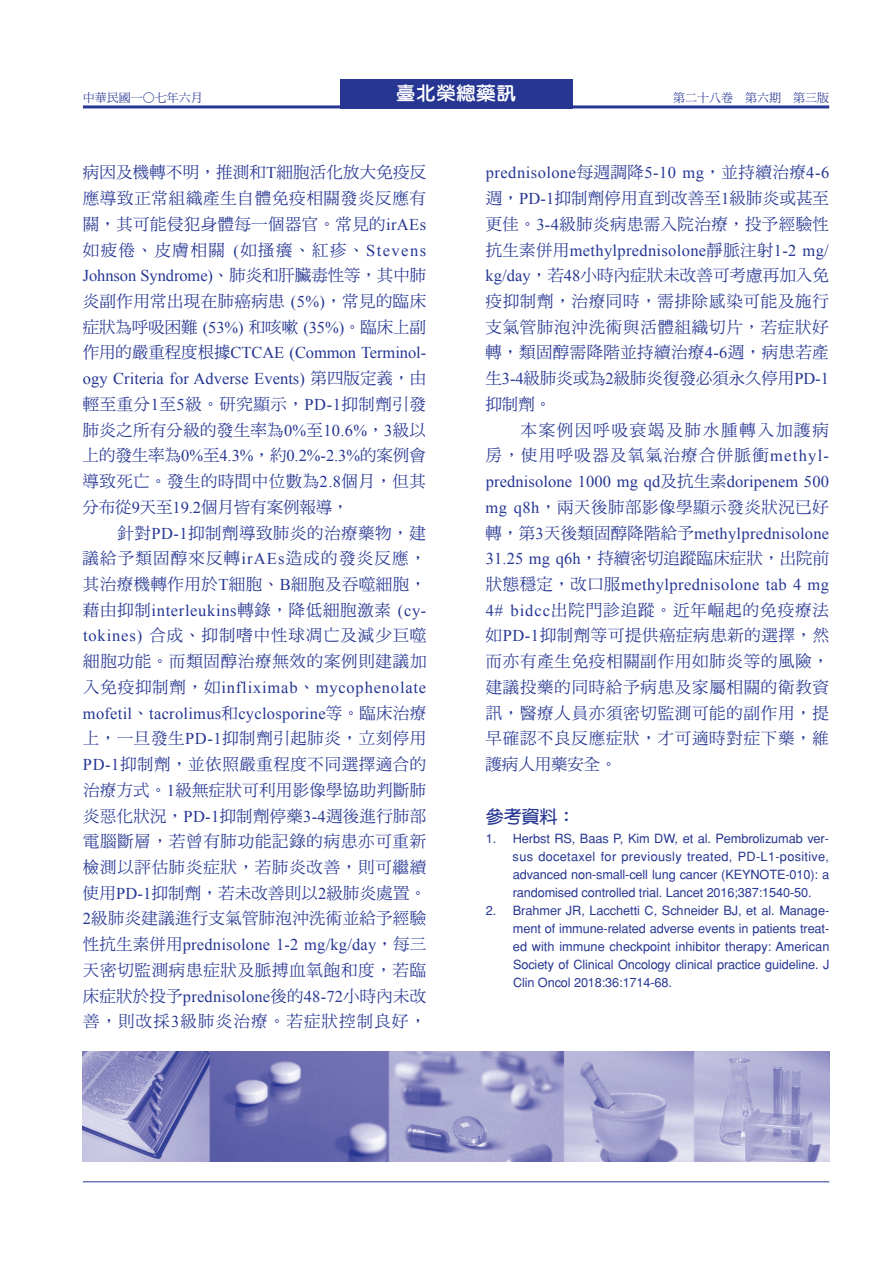
<style>
.page{position:relative;width:893px;height:1263px;background:#fff}
.page>*{position:absolute;margin:0;border:0;box-sizing:border-box;transform-origin:0 0}
.t1{font:18.15px "Yen Round Extra";letter-spacing:.05em;color:#fff;scale:1.05 1}
.t2{font:18px "DF Yuan Std W7";color:#263692}
.t3{font:16.5px/25.7px "DF Ming Std W5";letter-spacing:.035em;color:#263692;text-align:justify}
.t4{font:16.5px/25.7px "Times New Roman";letter-spacing:.015em;color:#263692}
.t5{font:16.5px/25.7px "DF Ming Std W5";letter-spacing:.015em;color:#263692}
.t6{font:16.5px/25.7px "DF Ming Std W5";letter-spacing:.11em;color:#263692;text-align:right}
.t7{font:16.5px "Times New Roman";letter-spacing:-.005em;color:#263692}
.t8{font:16.5px "Times New Roman";letter-spacing:.04em;color:#263692}
.t9{font:16.5px "DF Ming Std W5";letter-spacing:.005em;color:#263692}
.t10{font:16.5px "DF Ming Std W5";letter-spacing:.07em;color:#263692}
.t11{font:12.75px/18px "Helvetica";letter-spacing:-.01em;color:#263692;text-align:justify}
.t12{font:12px "DF Ming Std W5";color:#263692}
.s1{font-family:"Times New Roman"}
.s2{font-family:"DF Ming Std W5"}
</style>
<div class="page">
<hr style="left:83px;top:1181px;width:746px;height:1px;background:#263692">
<hr style="left:83px;top:105px;width:746px;height:3px;background:#263692">
<div style="left:340px;top:79px;width:232px;height:29px;background:#263692"></div>
<img style="left:83px;top:1052px;width:746px;height:109px">
<p class="t12" style="left:83px;top:91px;width:122px">中華民國一○七年六月</p>
<p class="t1" style="left:396px;top:84px;width:115px">臺北榮總藥訊</p>
<p class="t12" style="left:673px;top:91px;width:157px">第二十八卷　第六期　第三版</p>
<p class="t3" style="left:83px;top:159px;width:345px">病因及機轉不明，推測和<span class="s1">T</span>細胞活化放大免疫反應導致正常組織產生自體免疫相關發炎反應有關，其可能侵犯身體每一個器官。常見的<span class="s1">irAEs</span>如疲倦、皮膚相關 <span class="s1">(</span>如搔癢、紅疹、<span class="s1">Stevens</span></p>
<p class="t7" style="left:83px;top:266px;width:345px">Johnson Syndrome)<span class="s2">、肺炎和肝臟毒性等，其中肺</span></p>
<p class="t3" style="left:83px;top:288px;width:345px">炎副作用常出現在肺癌病患 <span class="s1">(5%)</span>，常見的臨床症狀為呼吸困難 <span class="s1">(53%)</span> 和咳嗽 <span class="s1">(35%)</span>。臨床上副</p>
<p class="t4" style="left:83px;top:340px;width:345px"><span class="s2">作用的嚴重程度根據</span>CTCAE (Common Terminol&shy;ogy Criteria for Adverse Events) <span class="s2">第四版定義，由</span></p>
<p class="t3" style="left:83px;top:391px;width:345px">輕至重分<span class="s1">1</span>至<span class="s1">5</span>級。研究顯示，<span class="s1">PD-1</span>抑制劑引發肺炎之所有分級的發生率為<span class="s1">0%</span>至<span class="s1">10.6%</span>，<span class="s1">3</span>級以</p>
<p class="t4" style="left:83px;top:443px;width:345px"><span class="s2">上的發生率為</span>0%<span class="s2">至</span>4.3%<span class="s2">，約</span>0.2%-2.3%<span class="s2">的案例會</span></p>
<p class="t3" style="left:82px;top:468px;width:345px">導致死亡。發生的時間中位數為<span class="s1">2.8</span>個月，但其分布從<span class="s1">9</span>天至<span class="s1">19.2</span>個月皆有案例報導，</p>
<p class="t3" style="left:82px;top:519px;width:345px;text-indent:35px">針對<span class="s1">PD-1</span>抑制劑導致肺炎的治療藥物，建議給予類固醇來反轉<span class="s1">irAEs</span>造成的發炎反應，其治療機轉作用於<span class="s1">T</span>細胞、<span class="s1">B</span>細胞及吞噬細胞，</p>
<p class="t8" style="left:83px;top:601px;width:345px"><span class="s2">藉由抑制</span>interleukins<span class="s2">轉錄，降低細胞激素</span> (cy-</p>
<p class="t3" style="left:83px;top:622px;width:345px"><span class="s1">tokines)</span> 合成、抑制嗜中性球凋亡及減少巨噬細胞功能。而類固醇治療無效的案例則建議加</p>
<p class="t4" style="left:83px;top:674px;width:345px"><span class="s2">入免疫抑制劑，如</span>infliximab<span class="s2">、</span>mycophenolate mofetil<span class="s2">、</span>tacrolimus<span class="s2">和</span>cyclosporine<span class="s2">等。臨床治療</span></p>
<p class="t3" style="left:83px;top:725px;width:345px">上，一旦發生<span class="s1">PD-1</span>抑制劑引起肺炎，立刻停用<span class="s1">PD-1</span>抑制劑，並依照嚴重程度不同選擇適合的治療方式。<span class="s1">1</span>級無症狀可利用影像學協助判斷肺炎惡化狀況，<span class="s1">PD-1</span>抑制劑停藥<span class="s1">3-4</span>週後進行肺部電腦斷層，若曾有肺功能記錄的病患亦可重新檢測以評估肺炎症狀，若肺炎改善，則可繼續使用<span class="s1">PD-1</span>抑制劑，若未改善則以<span class="s1">2</span>級肺炎處置。<span class="s1">2</span>級肺炎建議進行支氣管肺泡沖洗術並給予經驗</p>
<p class="t4" style="left:83px;top:931px;width:345px"><span class="s2">性抗生素併用</span>prednisolone 1-2 mg/kg/day<span class="s2">，每三</span></p>
<p class="t3" style="left:83px;top:957px;width:345px">天密切監測病患症狀及脈搏血氧飽和度，若臨</p>
<p class="t4" style="left:83px;top:983px;width:345px"><span class="s2">床症狀於投予</span>prednisolone<span class="s2">後的</span>48-72<span class="s2">小時內未改</span></p>
<p class="t10" style="left:83px;top:1012px;width:345px">善，則改採<span class="s1">3</span>級肺炎治療。若症狀控制良好，</p>
<p class="t4" style="left:486px;top:160px;width:345px">prednisolone<span class="s2">每週調降</span>5-10 mg<span class="s2">，並持續治療</span>4-6</p>
<p class="t5" style="left:486px;top:185px;width:345px">週，<span class="s1">PD-1</span>抑制劑停用直到改善至<span class="s1">1</span>級肺炎或甚至更佳。<span class="s1">3-4</span>級肺炎病患需入院治療，投予經驗性</p>
<p class="t4" style="left:486px;top:237px;width:345px"><span class="s2">抗生素併用</span>methylprednisolone<span class="s2">靜脈注射</span>1-2 mg/</p>
<p class="t3" style="left:485px;top:262px;width:345px"><span class="s1">kg/day</span>，若<span class="s1">48</span>小時內症狀未改善可考慮再加入免疫抑制劑，治療同時，需排除感染可能及施行支氣管肺泡沖洗術與活體組織切片，若症狀好轉，類固醇需降階並持續治療<span class="s1">4-6</span>週，病患若產生<span class="s1">3-4</span>級肺炎或為<span class="s1">2</span>級肺炎復發必須永久停用<span class="s1">PD-1</span>抑制劑。</p>
<p class="t6" style="left:486px;top:417px;width:345px">本案例因呼吸衰竭及肺水腫轉入加護病<br>房，使用呼吸器及氧氣治療合併脈衝<span class="s1">methyl-</span></p>
<p class="t4" style="left:486px;top:468px;width:345px">prednisolone 1000 mg qd<span class="s2">及抗生素</span>doripenem 500</p>
<p class="t3" style="left:486px;top:494px;width:345px"><span class="s1">mg q8h</span>，兩天後肺部影像學顯示發炎狀況已好</p>
<p class="t4" style="left:485px;top:520px;width:345px"><span class="s2">轉，第</span>3<span class="s2">天後類固醇降階給予</span>methylprednisolone</p>
<p class="t9" style="left:486px;top:549px;width:345px"><span class="s1">31.25 mg q6h</span>，持續密切追蹤臨床症狀，出院前</p>
<p class="t4" style="left:486px;top:571px;width:345px"><span class="s2">狀態穩定，改口服</span>methylprednisolone tab 4 mg</p>
<p class="t3" style="left:486px;top:597px;width:345px"><span class="s1">4# bidcc</span>出院門診追蹤。近年崛起的免疫療法如<span class="s1">PD-1</span>抑制劑等可提供癌症病患新的選擇，然而亦有產生免疫相關副作用如肺炎等的風險，建議投藥的同時給予病患及家屬相關的衛教資訊，醫療人員亦須密切監測可能的副作用，提早確認不良反應症狀，才可適時對症下藥，維護病人用藥安全。</p>
<p class="t2" style="left:486px;top:807px;width:91px">參考資料：</p>
<p class="t11" style="left:513px;top:829px;width:318px;text-indent:-27px">1. Herbst RS, Baas P, Kim DW, et al. Pembrolizumab ver&shy;sus docetaxel for previously treated, PD-L1-positive, advanced non-small-cell lung cancer (KEYNOTE-010): a randomised controlled trial. Lancet 2016;387:1540-50.</p>
<p class="t11" style="left:513px;top:901px;width:318px;text-indent:-27px">2. Brahmer JR, Lacchetti C, Schneider BJ, et al. Manage&shy;ment of immune-related adverse events in patients treat&shy;ed with immune checkpoint inhibitor therapy: American Society of Clinical Oncology clinical practice guideline. J Clin Oncol 2018:36:1714-68.</p>
</div>
